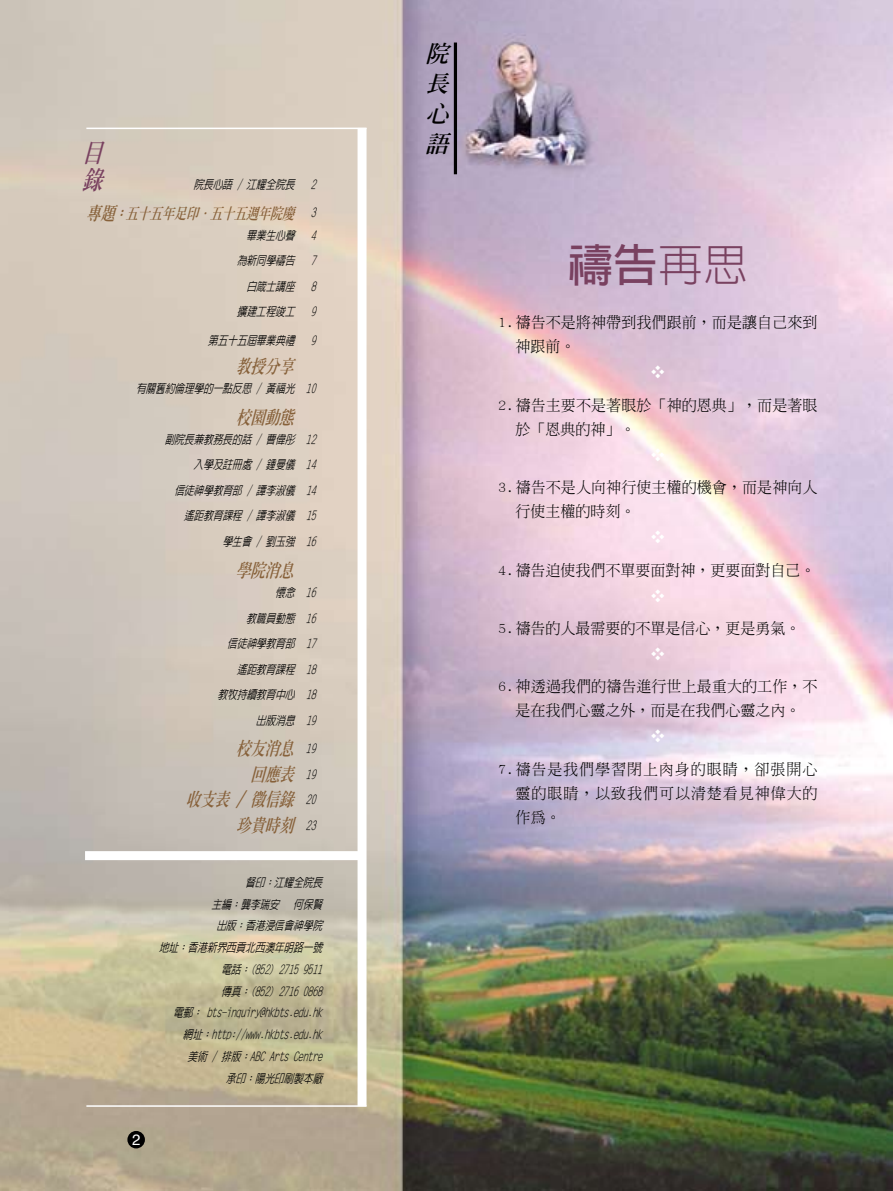
<style>
.page{position:relative;width:893px;height:1191px;background:#fff}
.page>*{position:absolute;margin:0;border:0;box-sizing:border-box;transform-origin:0 0}
.t1{font:700 45px "AR Hei B5";color:#794160}
.t2{font:italic 800 24.75px/27px "AR Ming B5";color:#794160;scale:.8 1}
.t3{font:italic 800 22.5px/30px "AR Ming B5";color:#000;text-align:justify}
.t4{font:italic 800 18px/25.5px "AR Ming B5";color:#87613a;text-align:right;scale:.8 1}
.t5{font:300 15px/24px "AR Ming B5";letter-spacing:.005em;color:#000}
.t6{font:italic 800 15px "AR Ming B5";color:#87613a;scale:.8 1}
.t7{font:15px "Helvetica";color:#fff}
.t8{font:13.5px "Koz Min Pro";color:#fff}
.t9{font:italic 500 12px/25.5px "AR Hei B5";color:#000;text-align:right;scale:.8 1}
.s1{font-size:18px}
.s2{font-size:13.5px}
.s3{font-family:"AR Hei B5";font-weight:500;font-size:12px;color:#000}
.s4{font-weight:300}
</style>
<div class="page">
<img style="left:0;top:0;width:893px;height:1191px">
<div style="left:127px;top:1131px;width:18px;height:17px;background:#000;border-radius:50%"></div>
<div style="left:358px;top:128px;width:9px;height:978px;background:#fff"></div>
<hr style="left:86px;top:128px;width:281px;height:1px;background:#fff">
<hr style="left:86px;top:1105px;width:281px;height:1px;background:#fff">
<div style="left:85px;top:851px;width:275px;height:9px;background:#fff"></div>
<hr style="left:454px;top:43px;width:3px;height:131px;background:#000">
<h2 class="t2" style="left:83px;top:139px;width:35px">目錄</h2>
<p class="t9" style="left:193px;top:171px;width:158px">院長心語 / 江耀全院長 2</p>
<p class="t6" style="left:86px;top:205px;width:292px"><span class="s1">專題</span><span class="s2">：</span>五十五年足印．五十五週年院慶 <span class="s3">3</span></p>
<p class="t9" style="left:237px;top:222px;width:104px">畢業生心聲 4為新同學禱告 7白箴士講座 8擴建工程竣工 9</p>
<p class="t9" style="left:208px;top:327px;width:140px">第五十五屆畢業典禮 9</p>
<h3 class="t4" style="left:236px;top:353px;width:80px">教授分享</h3>
<p class="t9" style="left:136px;top:375px;width:230px">有關舊約倫理學的一點反思 / 黃福光 10</p>
<h3 class="t4" style="left:236px;top:404px;width:80px">校園動態</h3>
<p class="t9" style="left:165px;top:426px;width:194px">副院長兼教務長的話 / 曹偉彤 12入學及註冊處 / 鍾曼儀 14<br>信徒神學教育部 / 譚李淑儀 14遙距教育課程 / 譚李淑儀 15<br>學生會 / 劉玉強 16</p>
<h3 class="t4" style="left:236px;top:557px;width:80px">學院消息</h3>
<p class="t9" style="left:218px;top:579px;width:128px">懷念 16<br>教職員動態 16<br>信徒神學教育部 17遙距教育課程 18<br>教牧持續教育中心 18出版消息 19</p>
<h3 class="t4" style="left:186px;top:736px;width:168px">校友消息 <span class="s3">19<br></span>回應表 <span class="s3">19<br></span>收支表 / 徵信錄 <span class="s3">20</span>珍貴時刻 <span class="s3">23</span></h3>
<p class="t9" style="left:159px;top:871px;width:210px;line-height:21.8px">督印：江耀全院長<br>主編：龔李瑞安 何保賢<br>出版：香港浸信會神學院<br>地址：香港新界西貢北西澳年明路一號電話：(852) 2715 9511<br>傳真：(852) 2716 0868<br>電郵： bts-inquiry@hkbts.edu.hk網址：http://www.hkbts.edu.hk<br>美術 / 排版：ABC Arts Centre<br>承印：陽光印刷製本廠</p>
<p class="t7" style="left:132px;top:1126px;width:10px">2</p>
<h3 class="t3" style="left:426px;top:39px;width:30px">院長心語</h3>
<h1 class="t1" style="left:568px;top:242px;width:181px">禱告<span class="s4">再思</span></h1>
<p class="t5" style="left:516px;top:311px;width:303px;text-indent:-17px">1. 禱告不是將神帶到我們跟前，而是讓自己來到神跟前。</p>
<p class="t8" style="left:651px;top:363px;width:15px">❖</p>
<p class="t5" style="left:516px;top:393px;width:303px;text-indent:-17px">2. 禱告主要不是著眼於「神的恩典」，而是著眼於「恩典的神」。</p>
<p class="t8" style="left:651px;top:445px;width:15px">❖</p>
<p class="t5" style="left:516px;top:475px;width:303px;text-indent:-17px">3. 禱告不是人向神行使主權的機會，而是神向人行使主權的時刻。</p>
<p class="t8" style="left:651px;top:527px;width:15px">❖</p>
<p class="t5" style="left:499px;top:558px;width:319px">4. 禱告迫使我們不單要面對神，更要面對自己。</p>
<p class="t8" style="left:651px;top:586px;width:15px">❖</p>
<p class="t5" style="left:499px;top:616px;width:304px">5. 禱告的人最需要的不單是信心，更是勇氣。</p>
<p class="t8" style="left:651px;top:644px;width:15px">❖</p>
<p class="t5" style="left:499px;top:674px;width:321px;text-align:center">6. 神透過我們的禱告進行世上最重大的工作，不是在我們心靈之外，而是在我們心靈之內。</p>
<p class="t8" style="left:651px;top:727px;width:15px">❖</p>
<p class="t5" style="left:516px;top:757px;width:304px;text-align:justify;text-indent:-17px">7. 禱告是我們學習閉上肉身的眼睛，卻張開心靈的眼睛，以致我們可以清楚看見神偉大的作為。</p>
</div>
